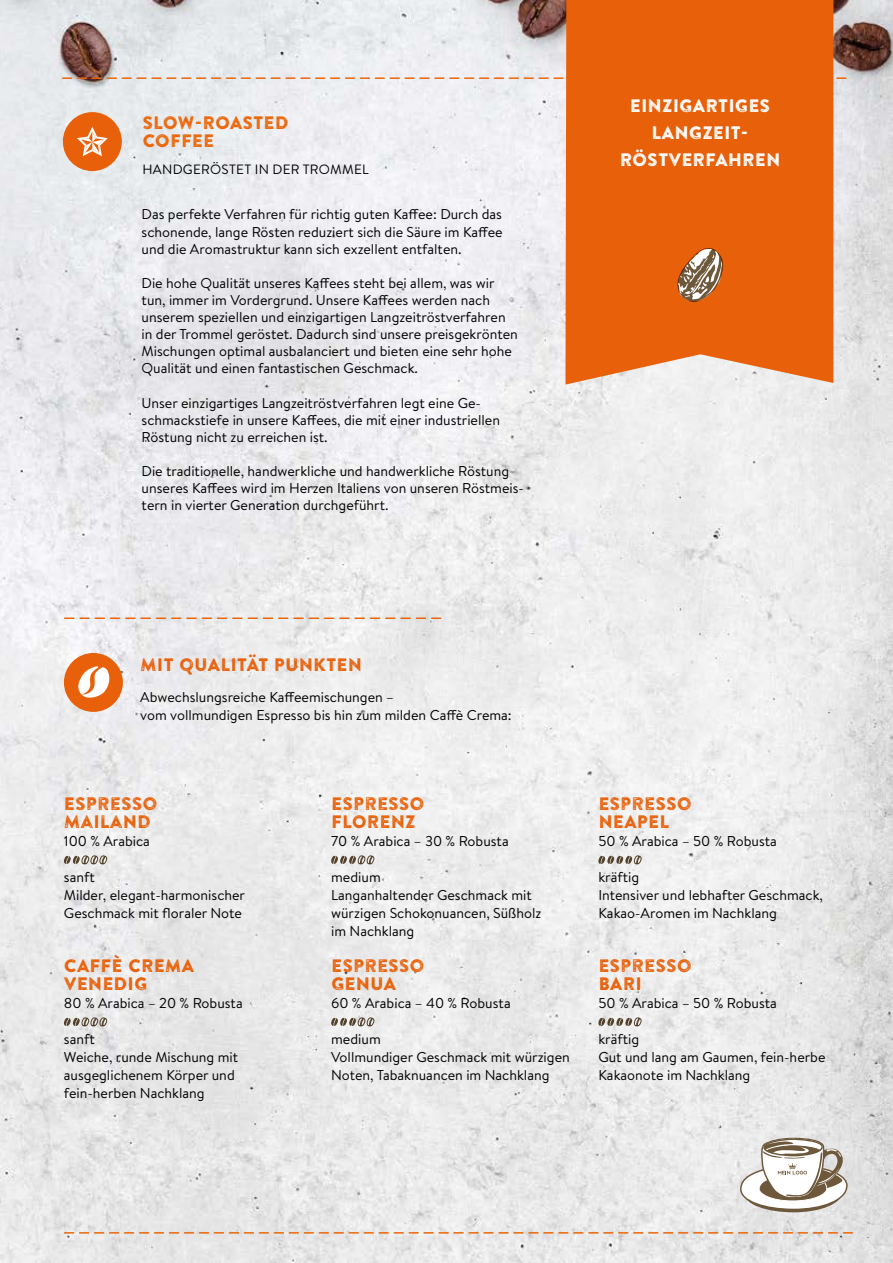
<style>
.page{position:relative;width:893px;height:1263px;background:#fff}
.page>*{position:absolute;margin:0;border:0;box-sizing:border-box;transform-origin:0 0}
.t1{font:18px/18px "Brandon Printed Two";color:#e8610a}
.t2{font:18px/27px "Brandon Printed Two";color:#fff;text-align:center}
.t3{font:18px/18px "Brandon Printed Two";color:#ec6608}
.t4{font:18px "Brandon Printed Two";color:#e8610c}
.t5{font:14.25px/18px "Brandon Text";color:#000}
.t6{font:13.5px "Brandon Text";letter-spacing:.02em;color:#000}
</style>
<div class="page">
<img style="left:0;top:0;width:893px;height:1263px">
<svg style="left:65px;top:1232px;width:787px;height:1px"></svg>
<div style="left:64px;top:653px;width:59px;height:59px;background:#e8610a;border-radius:50%"></div>
<svg style="left:63px;top:77px;width:783px;height:2px"></svg>
<svg style="left:63px;top:855px;width:45px;height:9px"></svg>
<svg style="left:63px;top:1017px;width:45px;height:9px"></svg>
<svg style="left:331px;top:855px;width:44px;height:9px"></svg>
<svg style="left:331px;top:1017px;width:44px;height:9px"></svg>
<svg style="left:598px;top:855px;width:44px;height:9px"></svg>
<svg style="left:598px;top:1017px;width:44px;height:9px"></svg>
<div style="left:63px;top:112px;width:59px;height:59px;background:#e8610a;border-radius:50%"></div>
<svg style="left:77px;top:127px;width:31px;height:29px"></svg>
<svg style="left:739px;top:1137px;width:109px;height:75px"></svg>
<svg style="left:65px;top:617px;width:376px;height:2px"></svg>
<div style="left:565px;top:0;width:268px;height:385px;background:#e8610a"></div>
<svg style="left:677px;top:246px;width:48px;height:57px;background:#bc8055"></svg>
<svg style="left:78px;top:666px;width:32px;height:32px"></svg>
<p class="t3" style="left:142px;top:113px;width:148px">SLOW-ROASTED<br>COFFEE</p>
<p class="t6" style="left:142px;top:160px;width:228px">HANDGERÖSTET IN DER TROMMEL</p>
<p class="t5" style="left:142px;top:205px;width:363px;line-height:17.1px;text-align:justify">Das perfekte Verfahren für richtig guten Kaffee: Durch das schonende, lange Rösten reduziert sich die Säure im Kaffee und die Aromastruktur kann sich exzellent entfalten.</p>
<p class="t5" style="left:142px;top:274px;width:378px;line-height:17.1px">Die hohe Qualität unseres Kaffees steht bei allem, was wir tun, immer im Vordergrund. Unsere Kaffees werden nach unserem speziellen und einzigartigen Langzeitröstverfahren in der Trommel geröstet. Dadurch sind unsere preisgekrönten Mischungen optimal ausbalanciert und bieten eine sehr hohe Qualität und einen fantastischen Geschmack.</p>
<p class="t5" style="left:142px;top:394px;width:360px;line-height:17.1px">Unser einzigartiges Langzeitröstverfahren legt eine Ge&shy;schmackstiefe in unsere Kaffees, die mit einer industriellen<br>Röstung nicht zu erreichen ist.</p>
<p class="t5" style="left:142px;top:462px;width:384px;line-height:17.1px">Die traditionelle, handwerkliche und handwerkliche Röstung unseres Kaffees wird im Herzen Italiens von unseren Röstmeis&shy;tern in vierter Generation durchgeführt.</p>
<p class="t2" style="left:620px;top:92px;width:162px">EINZIGARTIGES<br>LANGZEIT-<br>RÖSTVERFAHREN</p>
<p class="t4" style="left:140px;top:653px;width:223px">MIT QUALITÄT PUNKTEN</p>
<p class="t5" style="left:140px;top:688px;width:373px">Abwechslungsreiche Kaffeemischungen –<br>vom vollmundigen Espresso bis hin zum milden Caffè Crema:</p>
<p class="t1" style="left:64px;top:794px;width:95px">ESPRESSO<br>MAILAND</p>
<p class="t5" style="left:64px;top:832px;width:88px">100 % Arabica</p>
<p class="t5" style="left:64px;top:868px;width:183px">sanft<br>Milder, elegant-harmonischer<br>Geschmack mit floraler Note</p>
<p class="t1" style="left:64px;top:956px;width:132px">CAFFÈ CREMA<br>VENEDIG</p>
<p class="t5" style="left:64px;top:994px;width:180px">80 % Arabica – 20 % Robusta</p>
<p class="t5" style="left:64px;top:1030px;width:176px">sanft<br>Weiche, runde Mischung mit ausgeglichenem Körper und fein-herben Nachklang</p>
<p class="t1" style="left:331px;top:794px;width:95px">ESPRESSO<br>FLORENZ</p>
<p class="t5" style="left:331px;top:832px;width:179px">70 % Arabica – 30 % Robusta</p>
<p class="t5" style="left:331px;top:868px;width:212px">medium<br>Langanhaltender Geschmack mit würzigen Schokonuancen, Süßholz im Nachklang</p>
<p class="t1" style="left:331px;top:956px;width:95px">ESPRESSO<br>GENUA</p>
<p class="t5" style="left:331px;top:994px;width:181px">60 % Arabica – 40 % Robusta</p>
<p class="t5" style="left:331px;top:1030px;width:240px">medium<br>Vollmundiger Geschmack mit würzigen<br>Noten, Tabaknuancen im Nachklang</p>
<p class="t1" style="left:598px;top:794px;width:95px">ESPRESSO<br>NEAPEL</p>
<p class="t5" style="left:598px;top:832px;width:180px">50 % Arabica – 50 % Robusta</p>
<p class="t5" style="left:598px;top:868px;width:226px">kräftig<br>Intensiver und lebhafter Geschmack,<br>Kakao-Aromen im Nachklang</p>
<p class="t1" style="left:598px;top:956px;width:95px">ESPRESSO<br>BARI</p>
<p class="t5" style="left:598px;top:994px;width:180px">50 % Arabica – 50 % Robusta</p>
<p class="t5" style="left:598px;top:1030px;width:229px">kräftig<br>Gut und lang am Gaumen, fein-herbe<br>Kakaonote im Nachklang</p>
</div>
